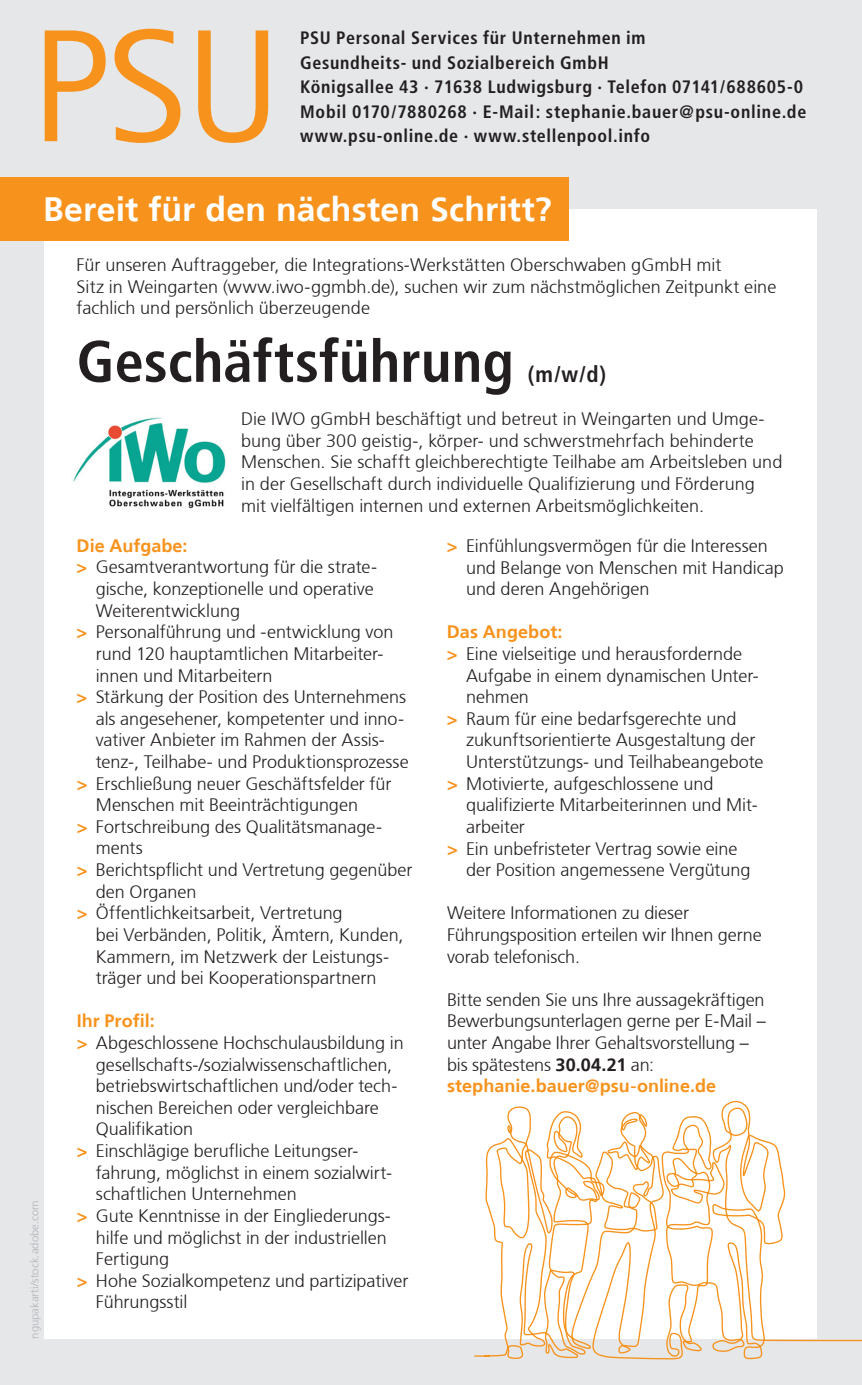
<style>
.page{position:relative;width:862px;height:1385px;background:#fff}
.page>*{position:absolute;margin:0;border:0;box-sizing:border-box;transform-origin:0 0}
.t1{font:700 condensed 58.5px "Frutiger";letter-spacing:.005em;color:#231f20}
.t2{font:700 33.75px "Frutiger";letter-spacing:.005em;color:#fff}
.t3{font:700 condensed 22.5px "Frutiger";color:#231f20}
.t4{font:300 18px/21.6px "Frutiger";color:#231f20}
.t5{font:700 condensed 18px/24.5px "Frutiger";letter-spacing:.04em;color:#231f20}
.t6{font:700 18px "Frutiger";letter-spacing:.005em;color:#f7931d}
.t7{font:300 11.25px "Frutiger";letter-spacing:.005em;color:#b2b3b7}
.s1{font-weight:700;color:#f7931d}
.s2{font-weight:700}
</style>
<div class="page">
<div style="left:0;top:0;width:861px;height:1384px;background:#e6e7e9"></div>
<div style="left:45px;top:209px;width:771px;height:1129px;background:#fff"></div>
<svg style="left:45px;top:30px;width:61px;height:111px"></svg>
<svg style="left:114px;top:29px;width:66px;height:114px"></svg>
<svg style="left:198px;top:30px;width:70px;height:113px"></svg>
<div style="left:0;top:177px;width:568px;height:64px;background:#f7931d"></div>
<svg style="left:471px;top:1099px;width:390px;height:260px"></svg>
<img style="left:73px;top:417px;width:153px;height:92px">
<p class="t5" style="left:300px;top:26px;width:507px">PSU Personal Services für Unternehmen im<br>Gesundheits- und Sozialbereich GmbH<br>Königsallee 43 · 71638 Ludwigsburg · Telefon 07141/688605-0<br>Mobil 0170/7880268 · E-Mail: stephanie.bauer@psu-online.de www.psu-online.de · www.stellenpool.info</p>
<h2 class="t2" style="left:43px;top:189px;width:509px">Bereit für den nächsten Schritt?</h2>
<p class="t7" style="left:28px;top:1338px;width:140px;rotate:-90deg">ngupakarti/stock.adobe.com</p>
<p class="t4" style="left:77px;top:254px;width:700px">Für unseren Auftraggeber, die Integrations-Werkstätten Oberschwaben gGmbH mit<br>Sitz in Weingarten (www.iwo-ggmbh.de), suchen wir zum nächstmöglichen Zeitpunkt eine fachlich und persönlich überzeugende</p>
<h1 class="t1" style="left:77px;top:327px;width:438px">Geschäftsführung</h1>
<p class="t3" style="left:527px;top:360px;width:80px">(m/w/d)</p>
<p class="t4" style="left:241px;top:408px;width:542px">Die IWO gGmbH beschäftigt und betreut in Weingarten und Umge&shy;bung über 300 geistig-, körper- und schwerstmehrfach behinderte Menschen. Sie schafft gleichberechtigte Teilhabe am Arbeitsleben und in der Gesellschaft durch individuelle Qualifizierung und Förderung mit vielfältigen internen und externen Arbeitsmöglichkeiten.</p>
<p class="t6" style="left:77px;top:535px;width:112px">Die Aufgabe:</p>
<p class="t4" style="left:77px;top:556px;width:302px"><span class="s1">&gt;</span> Gesamtverantwortung für die strate-</p>
<p class="t4" style="left:96px;top:578px;width:279px">gische, konzeptionelle und operative</p>
<p class="t4" style="left:96px;top:599px;width:146px">Weiterentwicklung</p>
<p class="t4" style="left:77px;top:621px;width:318px"><span class="s1">&gt;</span> Personalführung und -entwicklung von</p>
<p class="t4" style="left:96px;top:643px;width:289px">rund 120 hauptamtlichen Mitarbeiter-</p>
<p class="t4" style="left:96px;top:664px;width:178px">innen und Mitarbeitern</p>
<p class="t4" style="left:77px;top:686px;width:331px"><span class="s1">&gt;</span> Stärkung der Position des Unternehmens</p>
<p class="t4" style="left:96px;top:707px;width:310px">als angesehener, kompetenter und inno-</p>
<p class="t4" style="left:96px;top:729px;width:290px">vativer Anbieter im Rahmen der Assis-</p>
<p class="t4" style="left:96px;top:751px;width:314px">tenz-, Teilhabe- und Produktionsprozesse</p>
<p class="t4" style="left:77px;top:772px;width:316px"><span class="s1">&gt;</span> Erschließung neuer Geschäftsfelder für</p>
<p class="t4" style="left:96px;top:794px;width:263px">Menschen mit Beeinträchtigungen</p>
<p class="t4" style="left:77px;top:815px;width:306px"><span class="s1">&gt;</span> Fortschreibung des Qualitätsmanage-</p>
<p class="t4" style="left:96px;top:837px;width:49px">ments</p>
<p class="t4" style="left:77px;top:859px;width:337px"><span class="s1">&gt;</span> Berichtspflicht und Vertretung gegenüber</p>
<p class="t4" style="left:96px;top:880px;width:102px">den Organen</p>
<p class="t4" style="left:77px;top:902px;width:267px"><span class="s1">&gt;</span> Öffentlichkeitsarbeit, Vertretung</p>
<p class="t4" style="left:96px;top:923px;width:309px">bei Verbänden, Politik, Ämtern, Kunden,</p>
<p class="t4" style="left:96px;top:945px;width:294px">Kammern, im Netzwerk der Leistungs-</p>
<p class="t4" style="left:96px;top:967px;width:282px">träger und bei Kooperationspartnern</p>
<p class="t6" style="left:77px;top:1010px;width:79px">Ihr Profil:</p>
<p class="t4" style="left:77px;top:1031px;width:328px"><span class="s1">&gt;</span> Abgeschlossene Hochschulausbildung in</p>
<p class="t4" style="left:96px;top:1053px;width:297px">gesellschafts-/sozialwissenschaftlichen,</p>
<p class="t4" style="left:96px;top:1075px;width:303px">betriebswirtschaftlichen und/oder tech-</p>
<p class="t4" style="left:96px;top:1096px;width:284px">nischen Bereichen oder vergleichbare</p>
<p class="t4" style="left:96px;top:1118px;width:99px">Qualifikation</p>
<p class="t4" style="left:77px;top:1139px;width:283px"><span class="s1">&gt;</span> Einschlägige berufliche Leitungser-</p>
<p class="t4" style="left:96px;top:1161px;width:297px">fahrung, möglichst in einem sozialwirt-</p>
<p class="t4" style="left:96px;top:1183px;width:202px">schaftlichen Unternehmen</p>
<p class="t4" style="left:77px;top:1204px;width:315px"><span class="s1">&gt;</span> Gute Kenntnisse in der Eingliederungs-</p>
<p class="t4" style="left:96px;top:1226px;width:292px">hilfe und möglichst in der industriellen</p>
<p class="t4" style="left:96px;top:1247px;width:75px">Fertigung</p>
<p class="t4" style="left:77px;top:1269px;width:333px"><span class="s1">&gt;</span> Hohe Sozialkompetenz und partizipativer</p>
<p class="t4" style="left:96px;top:1291px;width:93px">Führungsstil</p>
<p class="t4" style="left:466px;top:535px;width:319px;text-indent:-19px"><span class="s1">&gt;</span> Einfühlungsvermögen für die Interessen und Belange von Menschen mit Handicap und deren Angehörigen</p>
<p class="t6" style="left:446px;top:621px;width:117px">Das Angebot:</p>
<p class="t4" style="left:446px;top:643px;width:296px"><span class="s1">&gt;</span> Eine vielseitige und herausfordernde</p>
<p class="t4" style="left:466px;top:664px;width:294px">Aufgabe in einem dynamischen Unter-</p>
<p class="t4" style="left:466px;top:686px;width:64px">nehmen</p>
<p class="t4" style="left:446px;top:707px;width:291px"><span class="s1">&gt;</span> Raum für eine bedarfsgerechte und</p>
<p class="t4" style="left:466px;top:729px;width:290px">zukunftsorientierte Ausgestaltung der</p>
<p class="t4" style="left:466px;top:751px;width:299px">Unterstützungs- und Teilhabeangebote</p>
<p class="t4" style="left:447px;top:772px;width:268px"><span class="s1">&gt;</span> Motivierte, aufgeschlossene und</p>
<p class="t4" style="left:466px;top:794px;width:293px">qualifizierte Mitarbeiterinnen und Mit-</p>
<p class="t4" style="left:466px;top:815px;width:60px">arbeiter</p>
<p class="t4" style="left:447px;top:837px;width:292px"><span class="s1">&gt;</span> Ein unbefristeter Vertrag sowie eine</p>
<p class="t4" style="left:466px;top:859px;width:285px">der Position angemessene Vergütung</p>
<p class="t4" style="left:447px;top:902px;width:316px">Weitere Informationen zu dieser<br>Führungsposition erteilen wir Ihnen gerne vorab telefonisch.</p>
<p class="t4" style="left:447px;top:988px;width:320px">Bitte senden Sie uns Ihre aussagekräftigen Bewerbungsunterlagen gerne per E-Mail – unter Angabe Ihrer Gehaltsvorstellung – bis spätestens <span class="s2">30.04.21</span> an: <span class="s1">stephanie.bauer@psu-online.de</span></p>
</div>
